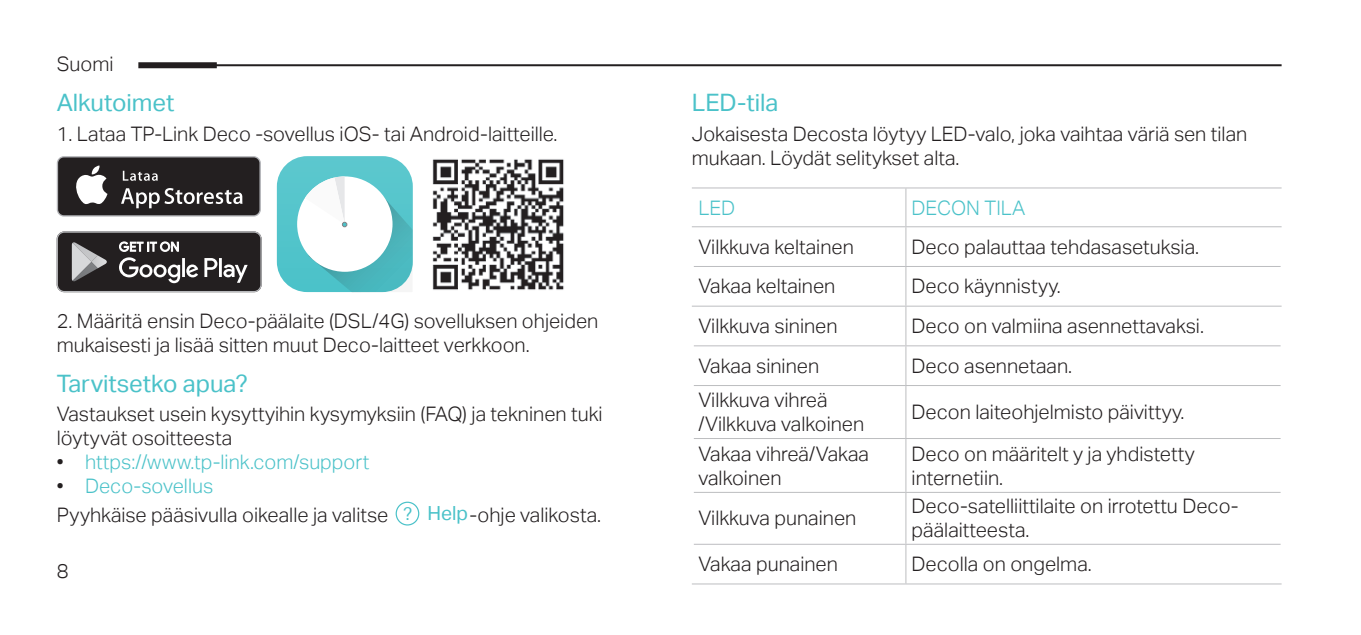
<style>
.page{position:relative;width:1361px;height:635px;background:#fff}
.page>*{position:absolute;margin:0;border:0;box-sizing:border-box;transform-origin:0 0}
.t1{font:24px "TP Link Aktiv Regular";color:#4bc2c9}
.t2{font:20px/24px "TP Link Aktiv Light";color:#231f20}
.t3{font:20px "TP Link Aktiv Light";color:#4bc2c9}
.s1{color:#231f20}
.s2{color:#4bc2c9}
.s3{font-family:"TP Link Aktiv Regular";font-size:17.6px;color:#4bc2c9}
.s4{font-family:"TP Link Aktiv Regular";font-size:19.6px;color:#4bc2c9}
</style>
<div class="page">
<svg style="left:57px;top:231px;width:205px;height:61px;background:#4b4849"></svg>
<svg style="left:57px;top:156px;width:204px;height:61px"></svg>
<div style="left:58px;top:157px;width:201px;height:58px;background:#231f20;border-radius:6px"></div>
<svg style="left:76px;top:166px;width:31px;height:38px"></svg>
<svg style="left:121px;top:188px;width:121px;height:20px"></svg>
<svg style="left:123px;top:171px;width:35px;height:10px"></svg>
<svg style="left:277px;top:156px;width:136px;height:136px"></svg>
<img style="left:432px;top:159px;width:132px;height:131px">
<div style="left:396px;top:502px;width:23px;height:24px;border:1px solid #4bc2c9;border-radius:50%"></div>
<hr style="left:906px;top:187px;width:375px;height:2px;background:#bcbdc0">
<hr style="left:906px;top:226px;width:375px;height:1px;background:#bcbdc0">
<hr style="left:906px;top:266px;width:374px;height:1px;background:#bcbdc0">
<hr style="left:906px;top:345px;width:374px;height:2px;background:#bcbdc0">
<hr style="left:906px;top:385px;width:374px;height:1px;background:#bcbdc0">
<hr style="left:906px;top:438px;width:374px;height:1px;background:#bcbdc0">
<hr style="left:906px;top:492px;width:374px;height:1px;background:#bcbdc0">
<hr style="left:906px;top:544px;width:374px;height:1px;background:#bcbdc0">
<hr style="left:906px;top:583px;width:375px;height:2px;background:#bcbdc0">
<hr style="left:692px;top:187px;width:214px;height:2px;background:#bcbdc0">
<hr style="left:905px;top:188px;width:1px;height:38px;background:#bcbdc0">
<hr style="left:692px;top:226px;width:214px;height:1px;background:#bcbdc0">
<hr style="left:905px;top:227px;width:1px;height:39px;background:#bcbdc0">
<hr style="left:694px;top:266px;width:212px;height:1px;background:#bcbdc0">
<hr style="left:905px;top:267px;width:1px;height:39px;background:#bcbdc0">
<hr style="left:905px;top:307px;width:1px;height:38px;background:#bcbdc0">
<hr style="left:694px;top:345px;width:212px;height:2px;background:#bcbdc0">
<hr style="left:905px;top:346px;width:1px;height:39px;background:#bcbdc0">
<hr style="left:694px;top:385px;width:212px;height:1px;background:#bcbdc0">
<hr style="left:905px;top:386px;width:1px;height:52px;background:#bcbdc0">
<hr style="left:694px;top:438px;width:212px;height:1px;background:#bcbdc0">
<hr style="left:905px;top:439px;width:1px;height:53px;background:#bcbdc0">
<hr style="left:694px;top:492px;width:212px;height:1px;background:#bcbdc0">
<hr style="left:905px;top:493px;width:1px;height:51px;background:#bcbdc0">
<hr style="left:694px;top:544px;width:212px;height:1px;background:#bcbdc0">
<hr style="left:905px;top:545px;width:1px;height:38px;background:#bcbdc0">
<hr style="left:692px;top:583px;width:214px;height:2px;background:#bcbdc0">
<hr style="left:692px;top:305px;width:214px;height:2px;background:#bcbdc0">
<hr style="left:906px;top:305px;width:375px;height:2px;background:#bcbdc0">
<hr style="left:148px;top:64px;width:1133px;height:2px;background:#231f20">
<div style="left:138px;top:62px;width:79px;height:6px;background:#231f20"></div>
<p class="t2" style="left:57px;top:52px;width:58px">Suomi</p>
<p class="t1" style="left:57px;top:89px;width:119px">Alkutoimet</p>
<p class="t2" style="left:57px;top:122px;width:502px">1. Lataa TP-Link Deco -sovellus iOS- tai Android-laitteille.</p>
<p class="t2" style="left:57px;top:309px;width:543px">2. Määritä ensin Deco-päälaite (DSL/4G) sovelluksen ohjeiden mukaisesti ja lisää sitten muut Deco-laitteet verkkoon.</p>
<p class="t1" style="left:57px;top:369px;width:193px">Tarvitsetko apua?</p>
<p class="t2" style="left:57px;top:402px;width:547px">Vastaukset usein kysyttyihin kysymyksiin (FAQ) ja tekninen tuki löytyvät osoitteesta</p>
<p class="t3" style="left:57px;top:451px;width:314px"><span class="s1">•</span> https://www.tp-link.com/support</p>
<p class="t2" style="left:57px;top:472px;width:546px;line-height:28.8px">• <span class="s2">Deco-sovellus<br></span>Pyyhkäise pääsivulla oikealle ja valitse <span class="s3">?</span> <span class="s4">Help</span>-ohje valikosta.</p>
<p class="t2" style="left:57px;top:559px;width:13px">8</p>
<p class="t1" style="left:692px;top:89px;width:88px">LED-tila</p>
<p class="t2" style="left:692px;top:122px;width:557px">Jokaisesta Decosta löytyy LED-valo, joka vaihtaa väriä sen tilan mukaan. Löydät selitykset alta.</p>
<p class="t3" style="left:698px;top:196px;width:38px">LED</p>
<p class="t3" style="left:911px;top:196px;width:115px">DECON TILA</p>
<p class="t2" style="left:698px;top:235px;width:157px">Vilkkuva keltainen</p>
<p class="t2" style="left:911px;top:235px;width:289px">Deco palauttaa tehdasasetuksia.</p>
<p class="t2" style="left:698px;top:275px;width:138px">Vakaa keltainen</p>
<p class="t2" style="left:911px;top:275px;width:151px">Deco käynnistyy.</p>
<p class="t2" style="left:698px;top:314px;width:141px">Vilkkuva sininen</p>
<p class="t2" style="left:911px;top:314px;width:294px">Deco on valmiina asennettavaksi.</p>
<p class="t2" style="left:698px;top:354px;width:122px">Vakaa sininen</p>
<p class="t2" style="left:911px;top:354px;width:162px">Deco asennetaan.</p>
<p class="t2" style="left:698px;top:388px;width:167px">Vilkkuva vihreä /Vilkkuva valkoinen</p>
<p class="t2" style="left:911px;top:400px;width:274px">Decon laiteohjelmisto päivittyy.</p>
<p class="t2" style="left:698px;top:442px;width:172px">Vakaa vihreä/Vakaa valkoinen</p>
<p class="t2" style="left:911px;top:442px;width:285px">Deco on määritelt y ja yhdistetty internetiin.</p>
<p class="t2" style="left:698px;top:507px;width:159px">Vilkkuva punainen</p>
<p class="t2" style="left:911px;top:495px;width:328px">Deco-satelliittilaite on irrotettu Deco&shy;päälaitteesta.</p>
<p class="t2" style="left:698px;top:552px;width:141px">Vakaa punainen</p>
<p class="t2" style="left:911px;top:552px;width:182px">Decolla on ongelma.</p>
</div>
